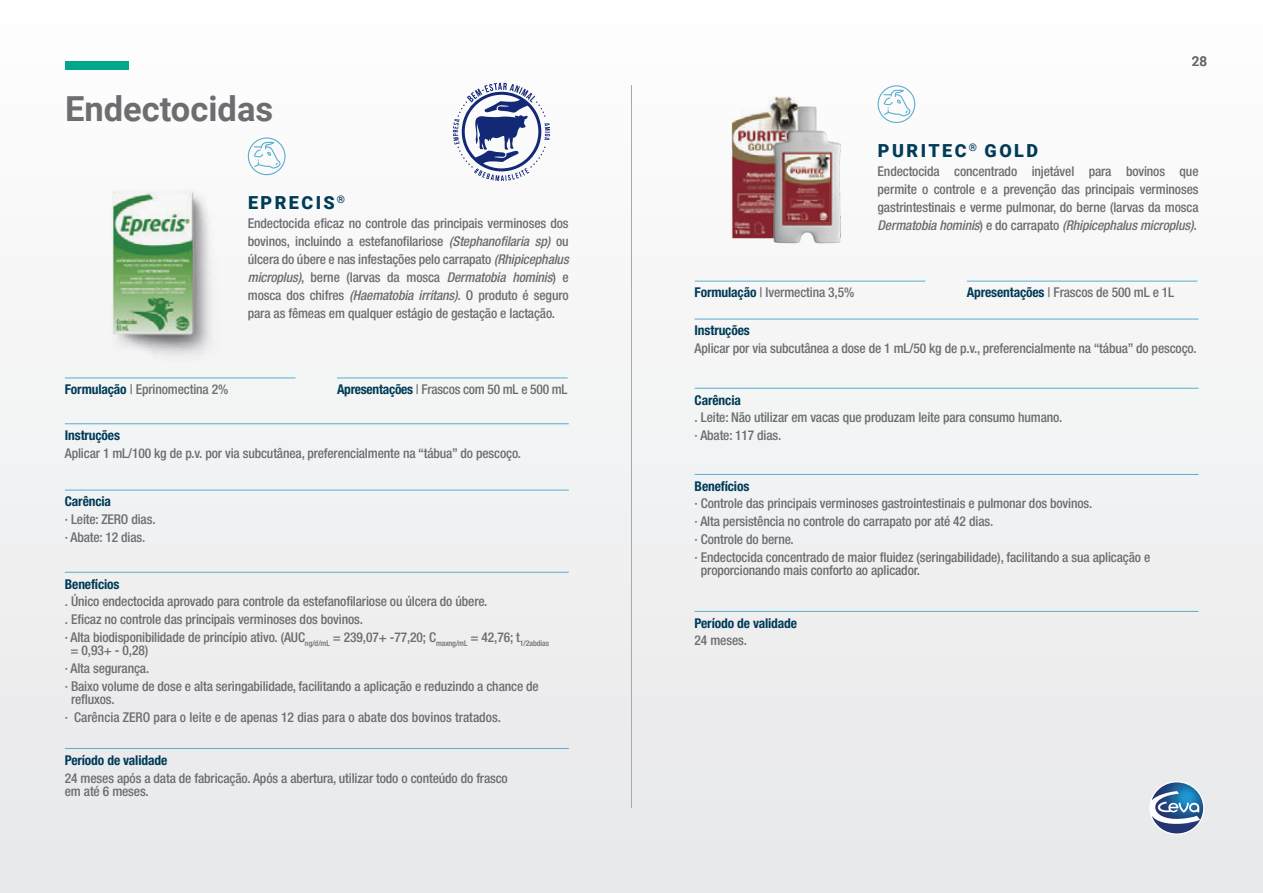
<style>
.page{position:relative;width:1263px;height:893px;background:#f1f2f3}
.page>*{position:absolute;margin:0;border:0;box-sizing:border-box;transform-origin:0 0}
.t1{font:700 34.5px "Roboto";color:#6c6d70}
.t2{font:900 18px "Roboto";letter-spacing:.135em;color:#003b57}
.t3{font:500 condensed 13.5px/17.7px "Helvetica Neue LT Std";letter-spacing:-.01em;color:#6c6d70}
.t4{font:700 condensed 13.5px "Helvetica Neue LT Std";letter-spacing:-.01em;color:#003b57}
.t5{font:500 13.5px "Roboto";color:#6c6d70}
.s1{font-style:italic}
.s2{font-weight:700;color:#003b57}
</style>
<div class="page">
<svg style="left:1149px;top:781px;width:55px;height:54px"></svg>
<svg style="left:1152px;top:782px;width:51px;height:51px"></svg>
<img style="left:113px;top:191px;width:96px;height:163px">
<hr style="left:65px;top:378px;width:231px;height:1px;background:#5aadcd">
<hr style="left:65px;top:423px;width:504px;height:1px;background:#5aadcd">
<hr style="left:65px;top:572px;width:504px;height:1px;background:#5aadcd">
<hr style="left:65px;top:748px;width:504px;height:1px;background:#5aadcd">
<hr style="left:65px;top:490px;width:504px;height:1px;background:#5aadcd">
<hr style="left:337px;top:378px;width:231px;height:1px;background:#5aadcd">
<svg style="left:248px;top:137px;width:38px;height:38px"></svg>
<div style="left:65px;top:62px;width:64px;height:8px;background:#00a78b"></div>
<img style="left:697px;top:66px;width:181px;height:178px">
<hr style="left:695px;top:281px;width:230px;height:1px;background:#5aadcd">
<hr style="left:695px;top:319px;width:503px;height:1px;background:#5aadcd">
<hr style="left:695px;top:474px;width:503px;height:1px;background:#5aadcd">
<hr style="left:695px;top:388px;width:503px;height:1px;background:#5aadcd">
<hr style="left:967px;top:281px;width:230px;height:1px;background:#5aadcd">
<svg style="left:878px;top:85px;width:37px;height:38px"></svg>
<hr style="left:695px;top:611px;width:503px;height:1px;background:#5aadcd">
<hr style="left:631px;top:85px;width:1px;height:723px;background:#a8a9ad">
<svg style="left:453px;top:83px;width:97px;height:98px"></svg>
<h1 class="t1" style="left:65px;top:85px;width:210px">Endectocidas</h1>
<h2 class="t2" style="left:248px;top:190px;width:99px">EPRECIS<sup>®</sup></h2>
<p class="t3" style="left:248px;top:214px;width:322px;text-align:justify">Endectocida eficaz no controle das principais verminoses dos bovinos, incluindo a estefanofilariose <span class="s1">(Stephanofilaria sp)</span> ou úlcera do úbere e nas infestações pelo carrapato <span class="s1">(Rhipicephalus microplus)</span>, berne (larvas da mosca <span class="s1">Dermatobia hominis</span>) e mosca dos chifres <span class="s1">(Haematobia irritans).</span> O produto é seguro para as fêmeas em qualquer estágio de gestação e lactação.</p>
<p class="t3" style="left:65px;top:380px;width:165px"><span class="s2">Formulação</span> | Eprinomectina 2%</p>
<p class="t4" style="left:65px;top:427px;width:57px">Instruções</p>
<p class="t3" style="left:65px;top:444px;width:458px">Aplicar 1 mL/100 kg de p.v. por via subcutânea, preferencialmente na “tábua” do pescoço.</p>
<p class="t3" style="left:337px;top:380px;width:232px"><span class="s2">Apresentações</span> | Frascos com 50 mL e 500 mL</p>
<p class="t4" style="left:65px;top:493px;width:48px">Carência</p>
<p class="t3" style="left:65px;top:510px;width:92px">· Leite: ZERO dias. · Abate: 12 dias.</p>
<p class="t4" style="left:65px;top:575px;width:56px">Benefícios</p>
<p class="t3" style="left:65px;top:592px;width:486px">. Único endectocida aprovado para controle da estefanofilariose ou úlcera do úbere.<br>. Eficaz no controle das principais verminoses dos bovinos.<br>· Alta biodisponibilidade de princípio ativo. (AUC<sub>ng/d/mL</sub> = 239,07+ -77,20; C<sub>maxng/mL</sub> = 42,76; t<sub>1/2abdias</sub></p>
<p class="t3" style="left:65px;top:641px;width:475px;text-indent:6px">= 0,93+ - 0,28)<br>· Alta segurança.<br>· Baixo volume de dose e alta seringabilidade, facilitando a aplicação e reduzindo a chance de</p>
<p class="t3" style="left:65px;top:690px;width:438px;text-indent:6px">refluxos.<br>· Carência ZERO para o leite e de apenas 12 dias para o abate dos bovinos tratados.</p>
<p class="t4" style="left:65px;top:752px;width:104px">Período de validade</p>
<p class="t3" style="left:65px;top:771px;width:444px;line-height:13.5px">24 meses após a data de fabricação. Após a abertura, utilizar todo o conteúdo do frasco em até 6 meses.</p>
<h2 class="t2" style="left:878px;top:138px;width:162px">PURITEC<sup>®</sup> GOLD</h2>
<p class="t5" style="left:1192px;top:51px;width:17px">28</p>
<p class="t3" style="left:878px;top:162px;width:322px;text-align:justify">Endectocida concentrado injetável para bovinos que permite o controle e a prevenção das principais verminoses gastrintestinais e verme pulmonar, do berne (larvas da mosca <span class="s1">Dermatobia hominis</span>) e do carrapato <span class="s1">(Rhipicephalus microplus).</span></p>
<p class="t3" style="left:695px;top:284px;width:161px"><span class="s2">Formulação</span> | Ivermectina 3,5%</p>
<p class="t4" style="left:695px;top:322px;width:57px">Instruções</p>
<p class="t3" style="left:695px;top:339px;width:503px">Aplicar por via subcutânea a dose de 1 mL/50 kg de p.v., preferencialmente na “tábua” do pescoço.</p>
<p class="t3" style="left:967px;top:284px;width:209px"><span class="s2">Apresentações</span> | Frascos de 500 mL e 1L</p>
<p class="t4" style="left:695px;top:391px;width:48px">Carência</p>
<p class="t3" style="left:695px;top:408px;width:369px">. Leite: Não utilizar em vacas que produzam leite para consumo humano. · Abate: 117 dias.</p>
<p class="t4" style="left:695px;top:478px;width:56px">Benefícios</p>
<p class="t3" style="left:695px;top:495px;width:457px">· Controle das principais verminoses gastrointestinais e pulmonar dos bovinos.<br>· Alta persistência no controle do carrapato por até 42 dias.<br>· Controle do berne.<br>· Endectocida concentrado de maior fluidez (seringabilidade), facilitando a sua aplicação e</p>
<p class="t3" style="left:701px;top:561px;width:221px">proporcionando mais conforto ao aplicador.</p>
<p class="t4" style="left:695px;top:615px;width:104px">Período de validade</p>
<p class="t3" style="left:695px;top:632px;width:54px">24 meses.</p>
</div>
